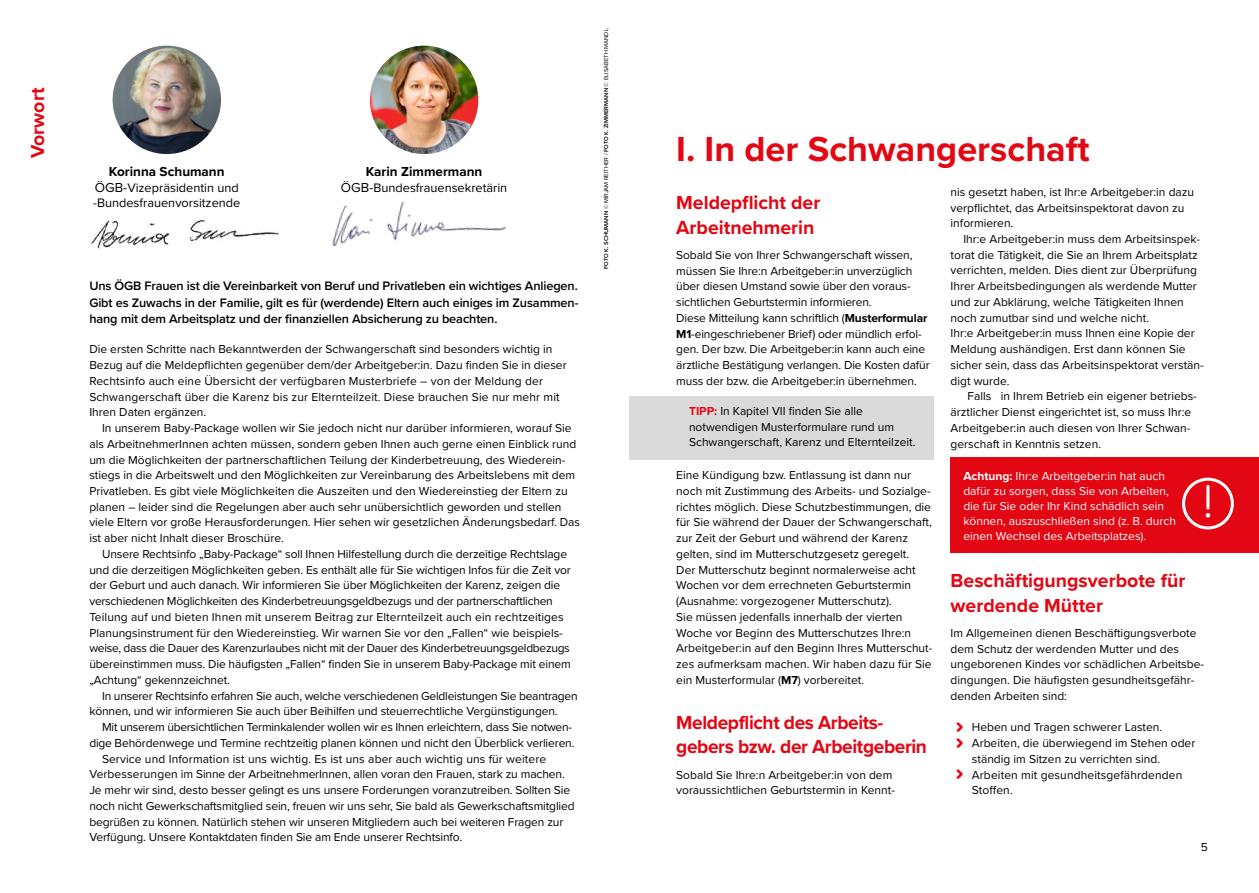
<style>
.page{position:relative;width:1259px;height:893px;background:#fff}
.page>*{position:absolute;margin:0;border:0;box-sizing:border-box;transform-origin:0 0}
.t1{font:700 36px "Proxima Nova";color:#e30613}
.t2{font:700 19.5px/24.3px "Proxima Nova";color:#e30613}
.t3{font:700 19.5px/24.3px "Proxima Nova";letter-spacing:-.02em;color:#e30613}
.t4{font:700 13.5px "Proxima Nova";color:#000}
.t5{font:600 12.75px/16.5px "Proxima Nova";letter-spacing:-.01em;color:#000;text-align:justify}
.t6{font:12.75px/15.3px "Proxima Nova";color:#000}
.t7{font:12px/15.8px "Proxima Nova";color:#000}
.t8{font:12px/15.8px "Proxima Nova";letter-spacing:-.02em;color:#000}
.t9{font:12px/15px "Proxima Nova";color:#fff}
.t10{font:600 6px "Proxima Nova";color:#000}
.s1{font-size:13.5px}
.s2{font-weight:400}
.s3{font-weight:700}
.s4{font-weight:700;color:#e30613}
</style>
<div class="page">
<div style="left:629px;top:396px;width:304px;height:63px;background:#dadada"></div>
<div style="left:950px;top:458px;width:309px;height:95px;background:#e30613"></div>
<svg style="left:1182px;top:478px;width:51px;height:51px"></svg>
<img style="left:370px;top:46px;width:108px;height:108px;border-radius:54px">
<img style="left:332px;top:201px;width:174px;height:46px">
<img style="left:113px;top:46px;width:108px;height:108px;border-radius:54px">
<img style="left:91px;top:220px;width:189px;height:29px">
<h2 class="t2" style="left:25px;top:158px;width:72px;rotate:-90deg">Vorwort</h2>
<p class="t4" style="left:109px;top:161px;width:117px">Korinna Schumann</p>
<p class="t6" style="left:93px;top:179px;width:149px"><span class="s1">ÖGB-</span>Vizepräsidentin und -Bundesfrauenvorsitzende</p>
<p class="t4" style="left:366px;top:161px;width:118px">Karin Zimmermann</p>
<p class="t6" style="left:341px;top:179px;width:168px"><span class="s1">ÖGB-</span>Bundesfrauensekretärin</p>
<p class="t5" style="left:89px;top:277px;width:491px">Uns ÖGB Frauen ist die Vereinbarkeit von Beruf und Privatleben ein wichtiges Anliegen.<br>Gibt es Zuwachs in der Familie, gilt es für (werdende) Eltern auch einiges im Zusammen&shy;hang mit dem Arbeitsplatz und der finanziellen Absicherung zu beachten.</p>
<p class="t7" style="left:89px;top:341px;width:479px">Die ersten Schritte nach Bekanntwerden der Schwangerschaft sind besonders wichtig in Bezug auf die Meldepflichten gegenüber dem/der Arbeitgeber:in. Dazu finden Sie in dieser Rechtsinfo auch eine Übersicht der verfügbaren Musterbriefe – von der Meldung der Schwangerschaft über die Karenz bis zur Elternteilzeit. Diese brauchen Sie nur mehr mit Ihren Daten ergänzen.</p>
<p class="t7" style="left:89px;top:420px;width:492px;text-indent:13px">In unserem Baby-Package wollen wir Sie jedoch nicht nur darüber informieren, worauf Sie als ArbeitnehmerInnen achten müssen, sondern geben Ihnen auch gerne einen Einblick rund um die Möglichkeiten der partnerschaftlichen Teilung der Kinderbetreuung, des Wiederein&shy;stiegs in die Arbeitswelt und den Möglichkeiten zur Vereinbarung des Arbeitslebens mit dem Privatleben. Es gibt viele Möglichkeiten die Auszeiten und den Wiedereinstieg der Eltern zu planen – leider sind die Regelungen aber auch sehr unübersichtlich geworden und stellen viele Eltern vor große Herausforderungen. Hier sehen wir gesetzlichen Änderungsbedarf. Das ist aber nicht Inhalt dieser Broschüre.</p>
<p class="t7" style="left:89px;top:546px;width:483px;text-indent:13px">Unsere Rechtsinfo „Baby-Package“ soll Ihnen Hilfestellung durch die derzeitige Rechtslage und die derzeitigen Möglichkeiten geben. Es enthält alle für Sie wichtigen Infos für die Zeit vor der Geburt und auch danach. Wir informieren Sie über Möglichkeiten der Karenz, zeigen die verschiedenen Möglichkeiten des Kinderbetreuungsgeldbezugs und der partnerschaftlichen Teilung auf und bieten Ihnen mit unserem Beitrag zur Elternteilzeit auch ein rechtzeitiges Planungsinstrument für den Wiedereinstieg. Wir warnen Sie vor den „Fallen“ wie beispiels&shy;weise, dass die Dauer des Karenzurlaubes nicht mit der Dauer des Kinderbetreuungsgeldbezugs übereinstimmen muss. Die häufigsten „Fallen“ finden Sie in unserem Baby-Package mit einem „Achtung“ gekennzeichnet.</p>
<p class="t8" style="left:89px;top:687px;width:490px;text-indent:13px">In unserer Rechtsinfo erfahren Sie auch, welche verschiedenen Geldleistungen Sie beantragen können, und wir informieren Sie auch über Beihilfen und steuerrechtliche Vergünstigungen.</p>
<p class="t8" style="left:102px;top:719px;width:471px">Mit unserem übersichtlichen Terminkalender wollen wir es Ihnen erleichtern, dass Sie notwen-</p>
<p class="t7" style="left:89px;top:734px;width:487px">dige Behördenwege und Termine rechtzeitig planen können und nicht den Überblick verlieren.</p>
<p class="t7" style="left:102px;top:750px;width:445px">Service und Information ist uns wichtig. Es ist uns aber auch wichtig uns für weitere</p>
<p class="t7" style="left:89px;top:766px;width:477px">Verbesserungen im Sinne der ArbeitnehmerInnen, allen voran den Frauen, stark zu machen.</p>
<p class="t7" style="left:89px;top:782px;width:482px">Je mehr wir sind, desto besser gelingt es uns unsere Forderungen voranzutreiben. Sollten Sie</p>
<p class="t7" style="left:89px;top:797px;width:487px">noch nicht Gewerkschaftsmitglied sein, freuen wir uns sehr, Sie bald als Gewerkschaftsmitglied</p>
<p class="t7" style="left:89px;top:813px;width:475px">begrüßen zu können. Natürlich stehen wir unseren Mitgliedern auch bei weiteren Fragen zur</p>
<p class="t7" style="left:89px;top:829px;width:374px">Verfügung. Unsere Kontaktdaten finden Sie am Ende unserer Rechtsinfo.</p>
<p class="t10" style="left:602px;top:269px;width:242px;rotate:-90deg">FOTO K. SCHUMANN <span class="s2">© MIRJAM REITHER /</span> FOTO K. ZIMMERMANN <span class="s2">© ELISABETH MANDL</span></p>
<h1 class="t1" style="left:676px;top:122px;width:415px">I. In der Schwangerschaft</h1>
<h2 class="t2" style="left:676px;top:190px;width:146px">Meldepflicht der<br>Arbeitnehmerin</h2>
<p class="t7" style="left:676px;top:246px;width:255px">Sobald Sie von Ihrer Schwangerschaft wissen, müssen Sie Ihre:n Arbeitgeber:in unverzüglich über diesen Umstand sowie über den voraus&shy;sichtlichen Geburtstermin informieren.<br>Diese Mitteilung kann schriftlich (<span class="s3">Musterformular M1</span>-eingeschriebener Brief) oder mündlich erfol&shy;gen. Der bzw. Die Arbeitgeber:in kann auch eine ärztliche Bestätigung verlangen. Die Kosten dafür muss der bzw. die Arbeitgeber:in übernehmen.</p>
<p class="t7" style="left:689px;top:403px;width:228px;line-height:15px"><span class="s4">TIPP:</span> In Kapitel VII finden Sie alle notwendigen Musterformulare rund um<br>Schwangerschaft, Karenz und Elternteilzeit.</p>
<p class="t7" style="left:676px;top:467px;width:258px">Eine Kündigung bzw. Entlassung ist dann nur noch mit Zustimmung des Arbeits- und Sozialge&shy;richtes möglich. Diese Schutzbestimmungen, die für Sie während der Dauer der Schwangerschaft, zur Zeit der Geburt und während der Karenz gelten, sind im Mutterschutzgesetz geregelt.<br>Der Mutterschutz beginnt normalerweise acht Wochen vor dem errechneten Geburtstermin (Ausnahme: vorgezogener Mutterschutz).<br>Sie müssen jedenfalls innerhalb der vierten Woche vor Beginn des Mutterschutzes Ihre:n Arbeitgeber:in auf den Beginn Ihres Mutterschut&shy;zes aufmerksam machen. Wir haben dazu für Sie ein Musterformular (<span class="s3">M7</span>) vorbereitet.</p>
<h2 class="t3" style="left:676px;top:710px;width:252px">Meldepflicht des Arbeits&shy;gebers bzw. der Arbeitgeberin</h2>
<p class="t7" style="left:676px;top:766px;width:220px">Sobald Sie Ihre:n Arbeitgeber:in von dem voraussichtlichen Geburtstermin in Kennt-</p>
<p class="t7" style="left:950px;top:183px;width:245px">nis gesetzt haben, ist Ihr:e Arbeitgeber:in dazu verpflichtet, das Arbeitsinspektorat davon zu informieren.</p>
<p class="t7" style="left:950px;top:231px;width:255px;text-indent:13px">Ihr:e Arbeitgeber:in muss dem Arbeitsinspek&shy;torat die Tätigkeit, die Sie an Ihrem Arbeitsplatz verrichten, melden. Dies dient zur Überprüfung Ihrer Arbeitsbedingungen als werdende Mutter und zur Abklärung, welche Tätigkeiten Ihnen noch zumutbar sind und welche nicht.<br>Ihr:e Arbeitgeber:in muss Ihnen eine Kopie der Meldung aushändigen. Erst dann können Sie sicher sein, dass das Arbeitsinspektorat verstän&shy;digt wurde.</p>
<p class="t7" style="left:950px;top:388px;width:248px;text-indent:17px">Falls in Ihrem Betrieb ein eigener betriebs&shy;ärztlicher Dienst eingerichtet ist, so muss Ihr:e Arbeitgeber:in auch diesen von Ihrer Schwan&shy;gerschaft in Kenntnis setzen.</p>
<p class="t9" style="left:963px;top:468px;width:214px"><span class="s3">Achtung:</span> Ihr:e Arbeitgeber:in hat auch dafür zu sorgen, dass Sie von Arbeiten, die für Sie oder Ihr Kind schädlich sein können, auszuschließen sind (z. B. durch einen Wechsel des Arbeitsplatzes).</p>
<h2 class="t2" style="left:950px;top:568px;width:236px">Beschäftigungsverbote für werdende Mütter</h2>
<p class="t7" style="left:950px;top:624px;width:255px">Im Allgemeinen dienen Beschäftigungsverbote dem Schutz der werdenden Mutter und des ungeborenen Kindes vor schädlichen Arbeitsbe&shy;dingungen. Die häufigsten gesundheitsgefähr&shy;denden Arbeiten sind:</p>
<p class="t7" style="left:972px;top:719px;width:225px">Heben und Tragen schwerer Lasten.<br>Arbeiten, die überwiegend im Stehen oder ständig im Sitzen zu verrichten sind.<br>Arbeiten mit gesundheitsgefährdenden<br>Stoffen.</p>
<p class="t7" style="left:1200px;top:839px;width:9px">5</p>
</div>
